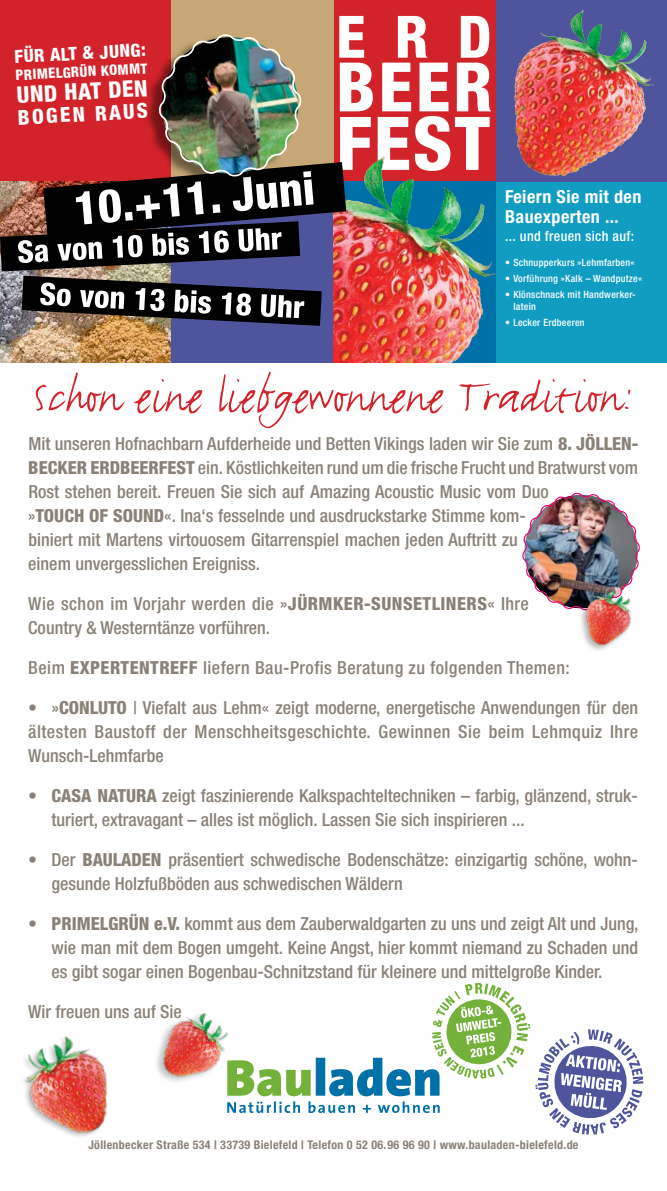
<style>
.page{position:relative;width:667px;height:1191px;background:#fff}
.page>*{position:absolute;margin:0;border:0;box-sizing:border-box;transform-origin:0 0}
.t1{font:53px "FF Justlefthand";color:#d2232a}
.t2{font:800 condensed 22.9px "Helvetica Neue";color:#fff}
.t3{font:800 condensed 20.6px "Helvetica Neue";color:#fff}
.t4{font:500 condensed 18px/24px "Helvetica Neue";color:#8a8277}
.t5{font:500 condensed 18px "Helvetica Neue";letter-spacing:.025em;color:#8a8277}
.t6{font:800 condensed 18px "Helvetica Neue";letter-spacing:.01em;color:#8a8277}
.t7{font:700 condensed 18px/20px "Helvetica Neue";letter-spacing:.025em;color:#fff}
.t8{font:800 condensed 18px "Helvetica Neue";color:#fff}
.t9{font:800 condensed 14.3px "Helvetica Neue";color:#fff}
.t10{font:500 condensed 14px "Helvetica Neue";letter-spacing:.025em;color:#fff}
.t11{font:700 condensed 12px "Helvetica Neue";letter-spacing:.025em;color:#8a8277}
.t12{font:500 condensed 10px/12px "Helvetica Neue";letter-spacing:.025em;color:#fff}
.s1{font-weight:800}
.s2{font-weight:500}
</style>
<div class="page">
<div style="left:0;top:0;width:171px;height:181px;background:#d2232a"></div>
<div style="left:171px;top:181px;width:162px;height:181px;background:#4f559c"></div>
<div style="left:333px;top:0;width:162px;height:181px;background:#d2232a"></div>
<div style="left:171px;top:0;width:162px;height:181px;background:#c6a775"></div>
<img style="left:0;top:326px;width:171px;height:36px">
<div style="left:495px;top:181px;width:171px;height:181px;background:#109dc1"></div>
<div style="left:495px;top:0;width:171px;height:181px;background:#4f559c"></div>
<img style="left:495px;top:10px;width:159px;height:171px">
<img style="left:333px;top:181px;width:162px;height:181px">
<img style="left:0;top:16px;width:490px;height:310px">
<img style="left:23px;top:1036px;width:85px;height:101px">
<img style="left:156px;top:1012px;width:71px;height:70px">
<svg style="left:227px;top:983px;width:415px;height:151px"></svg>
<img style="left:522px;top:492px;width:117px;height:115px">
<img style="left:564px;top:574px;width:75px;height:77px">
<p class="t8" style="left:14px;top:45px;width:133px;rotate:-3deg">FÜR ALT &amp; JUNG:</p>
<p class="t9" style="left:15px;top:66px;width:133px;rotate:-3deg">PRIMELGRÜN KOMMT</p>
<p class="t2" style="left:16px;top:81px;width:133px;rotate:-3deg">UND HAT DEN</p>
<p class="t3" style="left:17px;top:105px;width:132px;rotate:-3deg">BOGEN RAUS</p>
<p class="t7" style="left:504px;top:187px;width:138px">Feiern Sie mit den<br>Bauexperten ...</p>
<p class="t10" style="left:504px;top:228px;width:130px">... und freuen sich auf:</p>
<p class="t12" style="left:504px;top:256px;width:131px">• Schnupperkurs »Lehmfarben«</p>
<p class="t12" style="left:504px;top:272px;width:138px">• Vorführung »Kalk – Wandputze«</p>
<p class="t12" style="left:513px;top:288px;width:124px;text-indent:-8px">• Klönschnack mit Handwerker&shy;latein</p>
<p class="t12" style="left:504px;top:316px;width:81px">• Lecker Erdbeeren</p>
<h1 class="t1" style="left:33px;top:363px;width:602px">Schon eine liebgewonnene Tradition:</h1>
<p class="t4" style="left:28px;top:431px;width:577px">Mit unseren Hofnachbarn Aufderheide und Betten Vikings laden wir Sie zum <span class="s1">8. JÖLLEN</span></p>
<p class="t6" style="left:631px;top:432px;width:8px">-</p>
<p class="t6" style="left:28px;top:456px;width:40px">BECKER</p>
<p class="t6" style="left:90px;top:456px;width:20px">ERDBEERFEST</p>
<p class="t4" style="left:28px;top:455px;width:611px;text-indent:169px">ein. Köstlichkeiten rund um die frische Frucht und Bratwurst vom<br>Rost stehen bereit. Freuen Sie sich auf Amazing Acoustic Music vom Duo<br>»<span class="s1">TOUCH OF SOUND</span></p>
<p class="t4" style="left:28px;top:503px;width:499px;text-indent:136px">«. Ina‘s fesselnde und ausdruckstarke Stimme kom&shy;biniert mit Martens virtouosem Gitarrenspiel machen jeden Auftritt zu einem unvergesslichen Ereigniss.</p>
<p class="t5" style="left:28px;top:593px;width:281px">Wie schon im Vorjahr werden die »<span class="s1">JÜRMKER</span></p>
<p class="t6" style="left:364px;top:592px;width:28px">-SUNSETLINERS</p>
<p class="t4" style="left:487px;top:591px;width:43px">« Ihre</p>
<p class="t4" style="left:28px;top:615px;width:243px">Country &amp; Westerntänze vorführen.</p>
<p class="t6" style="left:28px;top:656px;width:73px"><span class="s2">Beim</span> EXPERTENTREFF</p>
<p class="t5" style="left:203px;top:657px;width:368px">liefern Bau-Profis Beratung zu folgenden Themen:</p>
<p class="t4" style="left:28px;top:695px;width:611px;text-align:justify">• »<span class="s1">CONLUTO</span> | Viefalt aus Lehm« zeigt moderne, energetische Anwendungen für den ältesten Baustoff der Menschheitsgeschichte. Gewinnen Sie beim Lehmquiz Ihre Wunsch-Lehmfarbe</p>
<p class="t4" style="left:52px;top:783px;width:587px;text-indent:-23px">• <span class="s1">CASA NATURA</span> zeigt faszinierende Kalkspachteltechniken – farbig, glänzend, struk&shy;turiert, extravagant – alles ist möglich. Lassen Sie sich inspirieren ...</p>
<p class="t4" style="left:52px;top:847px;width:587px;text-indent:-23px">• Der <span class="s1">BAULADEN</span> präsentiert schwedische Bodenschätze: einzigartig schöne, wohn&shy;gesunde Holzfußböden aus schwedischen Wäldern</p>
<p class="t6" style="left:28px;top:912px;width:44px"><span class="s2">•</span> PRIMELGRÜN</p>
<p class="t4" style="left:51px;top:911px;width:588px;text-align:justify;text-indent:102px"><span class="s1">E.V.</span> kommt aus dem Zauberwaldgarten zu uns und zeigt Alt und Jung, wie man mit dem Bogen umgeht. Keine Angst, hier kommt niemand zu Schaden und es gibt sogar einen Bogenbau-Schnitzstand für kleinere und mittelgroße Kinder.</p>
<p class="t4" style="left:28px;top:999px;width:155px">Wir freuen uns auf Sie</p>
<p class="t11" style="left:88px;top:1137px;width:491px">Jöllenbecker Straße 534 | 33739 Bielefeld | Telefon 0 52 06.96 96 90 | www.bauladen-bielefeld.de</p>
</div>
